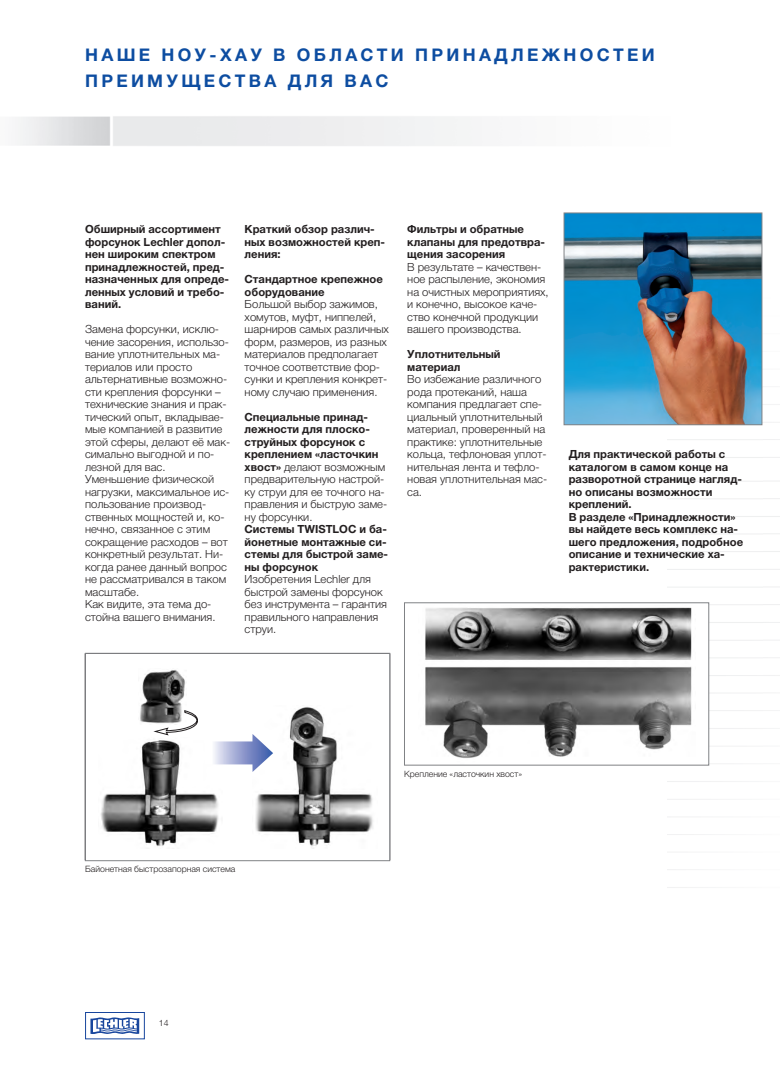
<style>
.page{position:relative;width:780px;height:1088px;background:#fff}
.page>*{position:absolute;margin:0;border:0;box-sizing:border-box;transform-origin:0 0}
.t1{font:700 17.5px/26.2px "Helvetica Neue LTCYR";letter-spacing:.19em;color:#0d4da1}
.t2{font:300 11.25px/12.5px "Helvetica Neue LTCYR";color:#231f20}
.t3{font:700 11.25px/12.5px "Helvetica Neue LTCYR";color:#231f20}
.t4{font:300 8.75px "Helvetica Neue LTCYR";color:#231f20}
.s1{font-weight:700}
</style>
<div class="page">
<img style="left:762px;top:212px;width:18px;height:517px">
<img style="left:667px;top:212px;width:95px;height:676px">
<img style="left:565px;top:215px;width:195px;height:208px">
<div style="left:563px;top:213px;width:199px;height:212px;border:1px solid #808285"></div>
<div style="left:405px;top:603px;width:303px;height:162px;background:#fff"></div>
<img style="left:425px;top:607px;width:267px;height:151px">
<div style="left:404px;top:602px;width:305px;height:163px;border:1px solid #808285"></div>
<div style="left:85px;top:653px;width:305px;height:208px;border:1px solid #808285"></div>
<img style="left:255px;top:707px;width:118px;height:140px">
<img style="left:101px;top:740px;width:118px;height:106px">
<img style="left:140px;top:670px;width:45px;height:53px">
<svg style="left:152px;top:710px;width:46px;height:26px"></svg>
<svg style="left:204px;top:734px;width:69px;height:38px"></svg>
<div style="left:85px;top:1012px;width:60px;height:27px;border:1px solid #18469d"></div>
<svg style="left:90px;top:1017px;width:49px;height:17px"></svg>
<h1 class="t1" style="left:85px;top:43px;width:571px">НАШE НОУ-ХАУ В ОБЛАСТИ ПРИНАДЛЕЖНОСТЕИ<br>ПРЕИМУЩЕСТВА ДЛЯ ВАС</h1>
<p class="t3" style="left:85px;top:224px;width:146px">Обширный ассортимент форсунок Lechler допол&shy;нен широким спектром принадлежностей, пред&shy;назначенных для опреде&shy;ленных условий и требо&shy;ваний.</p>
<p class="t2" style="left:85px;top:324px;width:147px">Замена форсунки, исклю&shy;чение засорения, использо&shy;вание уплотнительных ма&shy;териалов или просто альтернативные возможно&shy;сти крепления форсунки – технические знания и прак&shy;тический опыт, вкладывае&shy;мые компанией в развитие этой сферы, делают её мак&shy;симально выгодной и по&shy;лезной для вас.<br>Уменьшение физической нагрузки, максимальное ис&shy;пользование производ&shy;ственных мощностей и, ко&shy;нечно, связанное с этим сокращение расходов – вот конкретный результат. Ни&shy;когда ранее данный вопрос не рассматривался в таком масштабе.<br>Как видите, эта тема до&shy;стойна вашего внимания.</p>
<p class="t3" style="left:244px;top:224px;width:142px">Краткий обзор различ&shy;ных возможностей креп&shy;ления:</p>
<p class="t3" style="left:244px;top:274px;width:140px">Стандартное крепежное оборудование</p>
<p class="t2" style="left:244px;top:299px;width:146px">Большой выбор зажимов, хомутов, муфт, ниппелей, шарниров самых различных форм, размеров, из разных материалов предполагает точное соответствие фор&shy;сунки и крепления конкрет&shy;ному случаю применения.</p>
<p class="t2" style="left:244px;top:411px;width:144px"><span class="s1">Специальные принад&shy;лежности для плоско&shy;струйных форсунок с креплением «ласточкин хвост»</span> делают возможным предварительную настрой&shy;ку струи для ее точного на&shy;правления и быструю заме&shy;ну форсунки.</p>
<p class="t3" style="left:244px;top:524px;width:145px">Системы TWISTLOC и ба&shy;йонетные монтажные си&shy;стемы для быстрой заме&shy;ны форсунок</p>
<p class="t2" style="left:244px;top:574px;width:144px">Изобретения Lechler для быстрой замены форсунок без инструмента – гарантия правильного направления струи.</p>
<p class="t3" style="left:407px;top:224px;width:139px">Фильтры и обратные клапаны для предотвра&shy;щения засорения</p>
<p class="t2" style="left:407px;top:261px;width:143px">В результате – качествен&shy;ное распыление, экономия на очистных мероприятиях, и конечно, высокое каче&shy;ство конечной продукции вашего производства.</p>
<p class="t3" style="left:407px;top:349px;width:95px">Уплотнительный материал</p>
<p class="t2" style="left:407px;top:374px;width:141px">Во избежание различного рода протеканий, наша компания предлагает спе&shy;циальный уплотнительный материал, проверенный на практике: уплотнительные кольца, тефлоновая уплот&shy;нительная лента и тефло&shy;новая уплотнительная мас&shy;са.</p>
<p class="t3" style="left:568px;top:449px;width:176px">Для практической работы с каталогом в самом конце на разворотной странице нагляд&shy;но описаны возможности креплений.<br>В разделе «Принадлежности» вы найдете весь комплекс на&shy;шего предложения, подробное описание и технические ха&shy;рактеристики.</p>
<p class="t4" style="left:85px;top:866px;width:152px">Байонетная быстрозапорная система</p>
<p class="t4" style="left:404px;top:770px;width:119px">Крепление «ласточкин хвост»</p>
<p class="t4" style="left:159px;top:1019px;width:11px">14</p>
</div>
